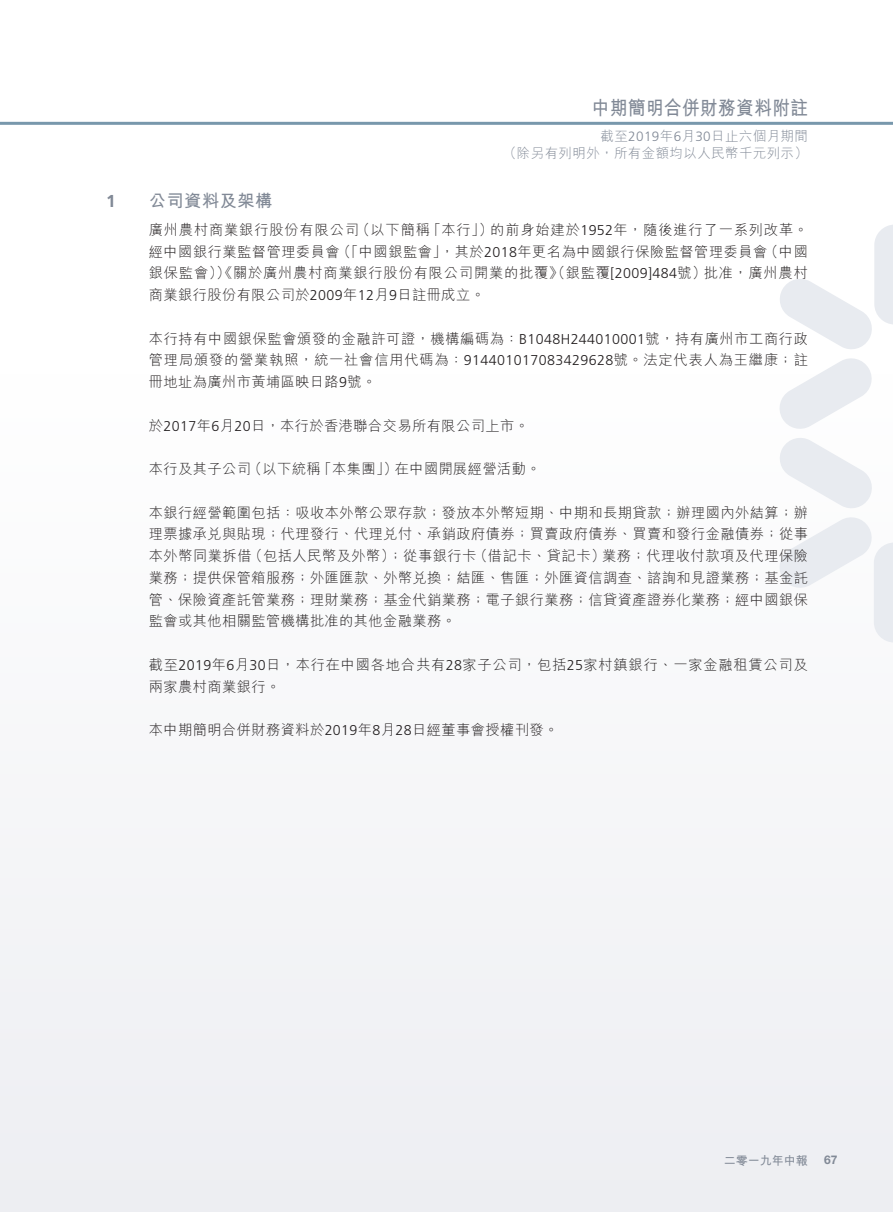
<style>
.page{position:relative;width:893px;height:1212px;background:#fff}
.page>*{position:absolute;margin:0;border:0;box-sizing:border-box;transform-origin:0 0}
.t1{font:700 19.5px "M Hei HK";letter-spacing:.03em;color:#818996;scale:.9 1}
.t2{font:700 17.25px "M Hei HK";letter-spacing:.03em;color:#818996}
.t3{font:700 17.25px "Frutiger LT Std";color:#818996}
.t4{font:300 14.25px/21.8px "M Hei HK";letter-spacing:.03em;color:#231f20;text-align:justify}
.t5{font:300 14.25px/21.8px "M Hei HK";letter-spacing:.055em;color:#231f20}
.t6{font:300 13.5px/16.5px "M Hei HK";letter-spacing:.03em;color:#818996;text-align:right}
.t7{font:700 12px "M Hei HK";color:#818996}
.t8{font:700 12px "Helvetica Neue LT Std";color:#818996}
.s1{font-family:"Frutiger LT Std"}
</style>
<div class="page">
<div style="left:0;top:374px;width:893px;height:838px;background:#f5f6f8"></div>
<svg style="left:780px;top:225px;width:113px;height:417px"></svg>
<hr style="left:0;top:122px;width:893px;height:3px;background:#7898ac">
<h1 class="t1" style="left:592px;top:94px;width:242px">中期簡明合併財務資料附註</h1>
<p class="t6" style="left:503px;top:128px;width:306px">截至<span class="s1">2019</span>年<span class="s1">6</span>月<span class="s1">30</span>日止六個月期間<br>（除另有列明外，所有金額均以人民幣千元列示）</p>
<p class="t3" style="left:106px;top:191px;width:11px">1</p>
<p class="t2" style="left:149px;top:188px;width:125px">公司資料及架構</p>
<p class="t4" style="left:149px;top:218px;width:661px">廣州農村商業銀行股份有限公司（以下簡稱「本行」）的前身始建於<span class="s1">1952</span>年，隨後進行了一系列改革。經中國銀行業監督管理委員會（「中國銀監會」，其於<span class="s1">2018</span>年更名為中國銀行保險監督管理委員會（中國銀保監會））《關於廣州農村商業銀行股份有限公司開業的批覆》（銀監覆<span class="s1">[2009]484</span>號）批准，廣州農村商業銀行股份有限公司於<span class="s1">2009</span>年<span class="s1">12</span>月<span class="s1">9</span>日註冊成立。</p>
<p class="t4" style="left:149px;top:327px;width:661px">本行持有中國銀保監會頒發的金融許可證，機構編碼為：<span class="s1">B1048H244010001</span>號，持有廣州市工商行政管理局頒發的營業執照，統一社會信用代碼為：<span class="s1">914401017083429628</span>號。法定代表人為王繼康；註冊地址為廣州市黃埔區映日路<span class="s1">9</span>號。</p>
<p class="t4" style="left:149px;top:414px;width:382px">於<span class="s1">2017</span>年<span class="s1">6</span>月<span class="s1">20</span>日，本行於香港聯合交易所有限公司上市。</p>
<p class="t4" style="left:149px;top:457px;width:393px">本行及其子公司（以下統稱「本集團」）在中國開展經營活動。</p>
<p class="t4" style="left:149px;top:501px;width:661px">本銀行經營範圍包括：吸收本外幣公眾存款；發放本外幣短期、中期和長期貸款；辦理國內外結算；辦理票據承兌與貼現；代理發行、代理兌付、承銷政府債券；買賣政府債券、買賣和發行金融債券；從事本外幣同業拆借（包括人民幣及外幣）；從事銀行卡（借記卡、貸記卡）業務；代理收付款項及代理保險業務；提供保管箱服務；外匯匯款、外幣兌換；結匯、售匯；外匯資信調查、諮詢和見證業務；基金託管、保險資產託管業務；理財業務；基金代銷業務；電子銀行業務；信貸資產證券化業務；經中國銀保監會或其他相關監管機構批准的其他金融業務。</p>
<p class="t5" style="left:149px;top:653px;width:661px">截至<span class="s1">2019</span>年<span class="s1">6</span>月<span class="s1">30</span>日，本行在中國各地合共有<span class="s1">28</span>家子公司，包括<span class="s1">25</span>家村鎮銀行、一家金融租賃公司及兩家農村商業銀行。</p>
<p class="t4" style="left:149px;top:718px;width:411px">本中期簡明合併財務資料於<span class="s1">2019</span>年<span class="s1">8</span>月<span class="s1">28</span>日經董事會授權刊發。</p>
<p class="t7" style="left:724px;top:1152px;width:86px">二零一九年中報</p>
<p class="t8" style="left:824px;top:1152px;width:15px">67</p>
</div>
